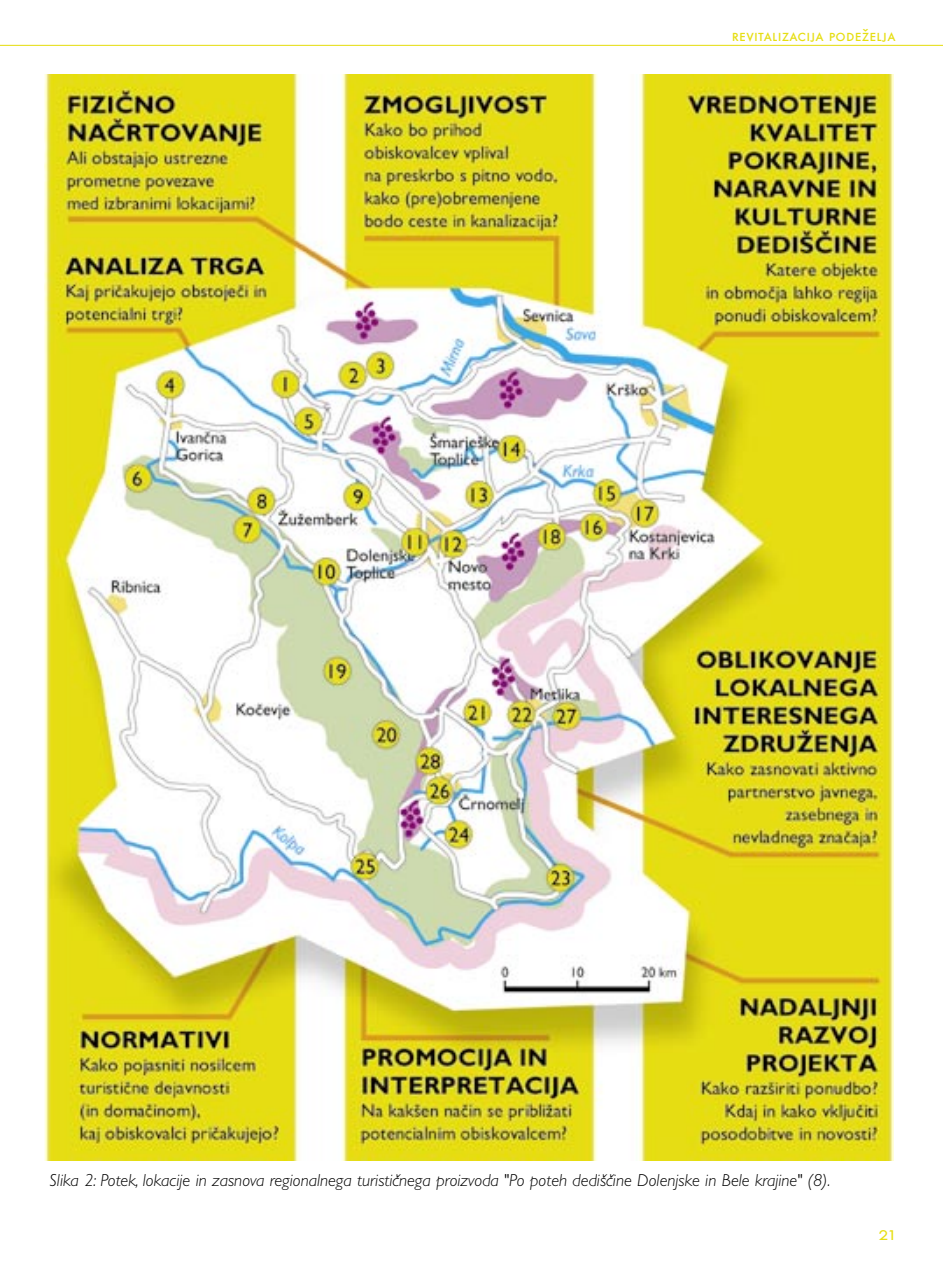
<style>
.page{position:relative;width:943px;height:1270px;background:#fff}
.page>*{position:absolute;margin:0;border:0;box-sizing:border-box;transform-origin:0 0}
.t1{font:19.25px "Futura SCTEE";color:#e6de13}
.clanek{font:18.38px "Futura SCTEE";color:#e6de13}
.fotka{font:italic 300 17.5px "SLO Gill Sans";color:#000}
</style>
<div class="page">
<hr style="left:0;top:45px;width:943px;height:1px;background:#e6de13">
<img style="left:45px;top:74px;width:848px;height:1086px">
<p class="clanek" style="left:731px;top:25px;width:166px">revitalizacija podeželja</p>
<p class="fotka" style="left:50px;top:1171px;width:782px">Slika 2: Potek, lokacije in zasnova regionalnega turističnega proizvoda "Po poteh dediščine Dolenjske in Bele krajine" (8).</p>
<p class="t1" style="left:878px;top:1222px;width:19px">21</p>
</div>
